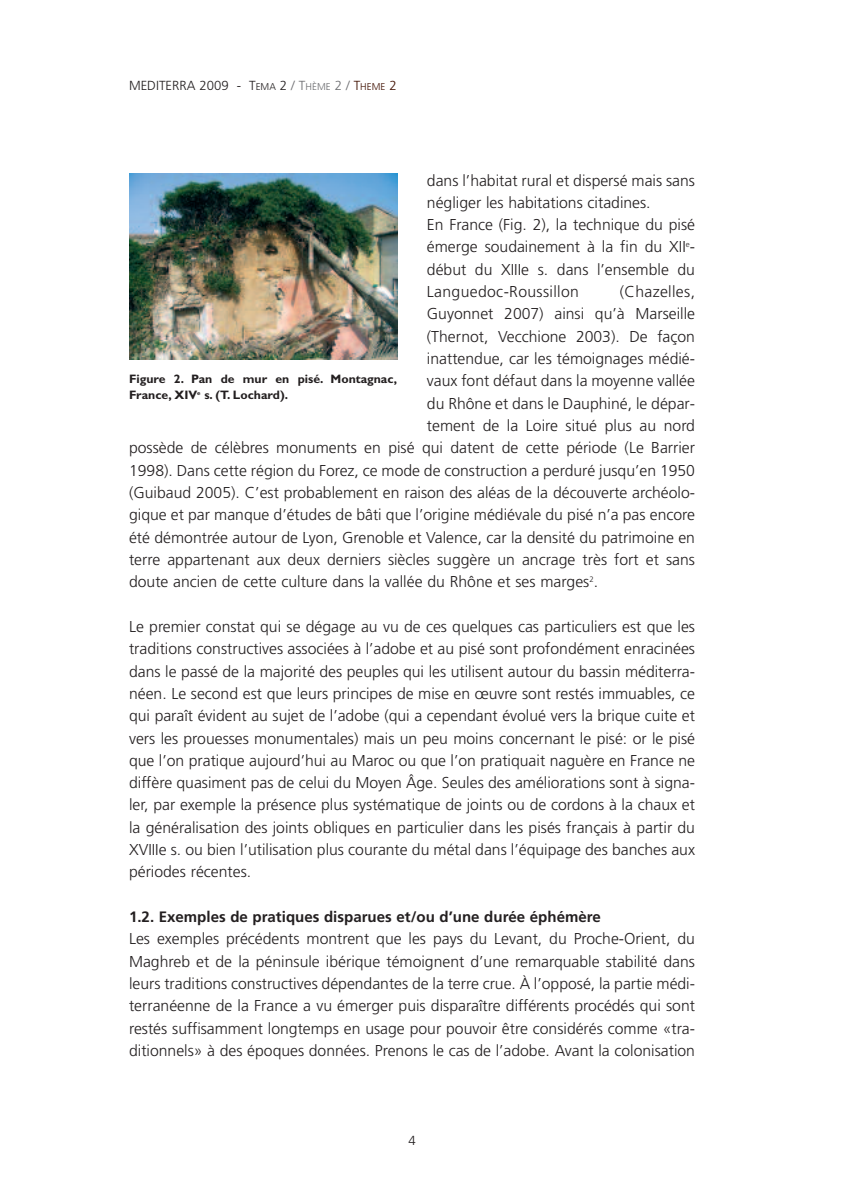
<style>
.page{position:relative;width:844px;height:1191px;background:#fff}
.page>*{position:absolute;margin:0;border:0;box-sizing:border-box;transform-origin:0 0}
.t1{font:300 15.75px/22.4px "Frutiger";color:#231f20;text-align:justify}
.t2{font:300 15.75px "Frutiger";letter-spacing:.02em;color:#231f20}
.t3{font:700 15.05px "Frutiger";color:#231f20}
.t4{font:300 13.12px "Frutiger";color:#231f20}
.t5{font:700 12.25px/15.8px "Gill Sans";color:#231f20}
.s1{font-size:9.8px}
.s2{color:#6c6d70}
.s3{font-size:9.8px;color:#6c6d70}
.s4{color:#401000}
.s5{font-size:9.8px;color:#401000}
</style>
<div class="page">
<img style="left:129px;top:174px;width:268px;height:186px">
<p class="t4" style="left:129px;top:81px;width:269px">MEDITERRA 2009 - T<span class="s1">EMA</span> 2 <span class="s2">/ T</span><span class="s3">HÈME</span> <span class="s2">2 /</span> <span class="s4">T</span><span class="s5">HEME</span> <span class="s4">2</span></p>
<p class="t1" style="left:427px;top:170px;width:269px;text-align:left">dans l’habitat rural et dispersé mais sans négliger les habitations citadines.<br>En France (Fig. 2), la technique du pisé émerge soudainement à la fin du XII<sup>e&shy;</sup>début du XIIIe s. dans l’ensemble du Languedoc-Roussillon</p>
<p class="t2" style="left:619px;top:285px;width:77px">(Chazelles,</p>
<p class="t1" style="left:427px;top:304px;width:269px">Guyonnet 2007) ainsi qu’à Marseille</p>
<p class="t1" style="left:427px;top:326px;width:269px">(Thernot, Vecchione 2003). De façon</p>
<p class="t1" style="left:427px;top:348px;width:269px">inattendue, car les témoignages médié-</p>
<p class="t1" style="left:427px;top:371px;width:269px">vaux font défaut dans la moyenne vallée</p>
<p class="t1" style="left:427px;top:393px;width:269px">du Rhône et dans le Dauphiné, le dépar-</p>
<p class="t1" style="left:427px;top:415px;width:269px">tement de la Loire situé plus au nord</p>
<p class="t1" style="left:129px;top:438px;width:567px">possède de célèbres monuments en pisé qui datent de cette période (Le Barrier</p>
<p class="t1" style="left:129px;top:460px;width:567px">1998). Dans cette région du Forez, ce mode de construction a perduré jusqu’en 1950</p>
<p class="t1" style="left:129px;top:482px;width:567px">(Guibaud 2005). C’est probablement en raison des aléas de la découverte archéolo-</p>
<p class="t1" style="left:129px;top:505px;width:567px">gique et par manque d’études de bâti que l’origine médiévale du pisé n’a pas encore</p>
<p class="t1" style="left:129px;top:527px;width:567px">été démontrée autour de Lyon, Grenoble et Valence, car la densité du patrimoine en</p>
<p class="t1" style="left:129px;top:549px;width:567px">terre appartenant aux deux derniers siècles suggère un ancrage très fort et sans</p>
<p class="t1" style="left:129px;top:572px;width:470px">doute ancien de cette culture dans la vallée du Rhône et ses marges<sup>2</sup>.</p>
<p class="t1" style="left:129px;top:616px;width:567px">Le premier constat qui se dégage au vu de ces quelques cas particuliers est que les traditions constructives associées à l’adobe et au pisé sont profondément enracinées dans le passé de la majorité des peuples qui les utilisent autour du bassin méditerra&shy;néen. Le second est que leurs principes de mise en œuvre sont restés immuables, ce qui paraît évident au sujet de l’adobe (qui a cependant évolué vers la brique cuite et vers les prouesses monumentales) mais un peu moins concernant le pisé: or le pisé que l’on pratique aujourd’hui au Maroc ou que l’on pratiquait naguère en France ne diffère quasiment pas de celui du Moyen Âge. Seules des améliorations sont à signa&shy;ler, par exemple la présence plus systématique de joints ou de cordons à la chaux et la généralisation des joints obliques en particulier dans les pisés français à partir du XVIIIe s. ou bien l’utilisation plus courante du métal dans l’équipage des banches aux périodes récentes.</p>
<p class="t3" style="left:129px;top:910px;width:473px">1.2. Exemples de pratiques disparues et/ou d’une durée éphémère</p>
<p class="t1" style="left:129px;top:929px;width:567px">Les exemples précédents montrent que les pays du Levant, du Proche-Orient, du Maghreb et de la péninsule ibérique témoignent d’une remarquable stabilité dans leurs traditions constructives dépendantes de la terre crue. À l’opposé, la partie médi&shy;terranéenne de la France a vu émerger puis disparaître différents procédés qui sont restés suffisamment longtemps en usage pour pouvoir être considérés comme «tra&shy;ditionnels» à des époques données. Prenons le cas de l’adobe. Avant la colonisation</p>
<p class="t5" style="left:129px;top:372px;width:269px">Figure 2. Pan de mur en pisé. Montagnac,<br>France, XIV<sup>e</sup> s. (T. Lochard).</p>
<p class="t4" style="left:408px;top:1135px;width:9px">4</p>
</div>
